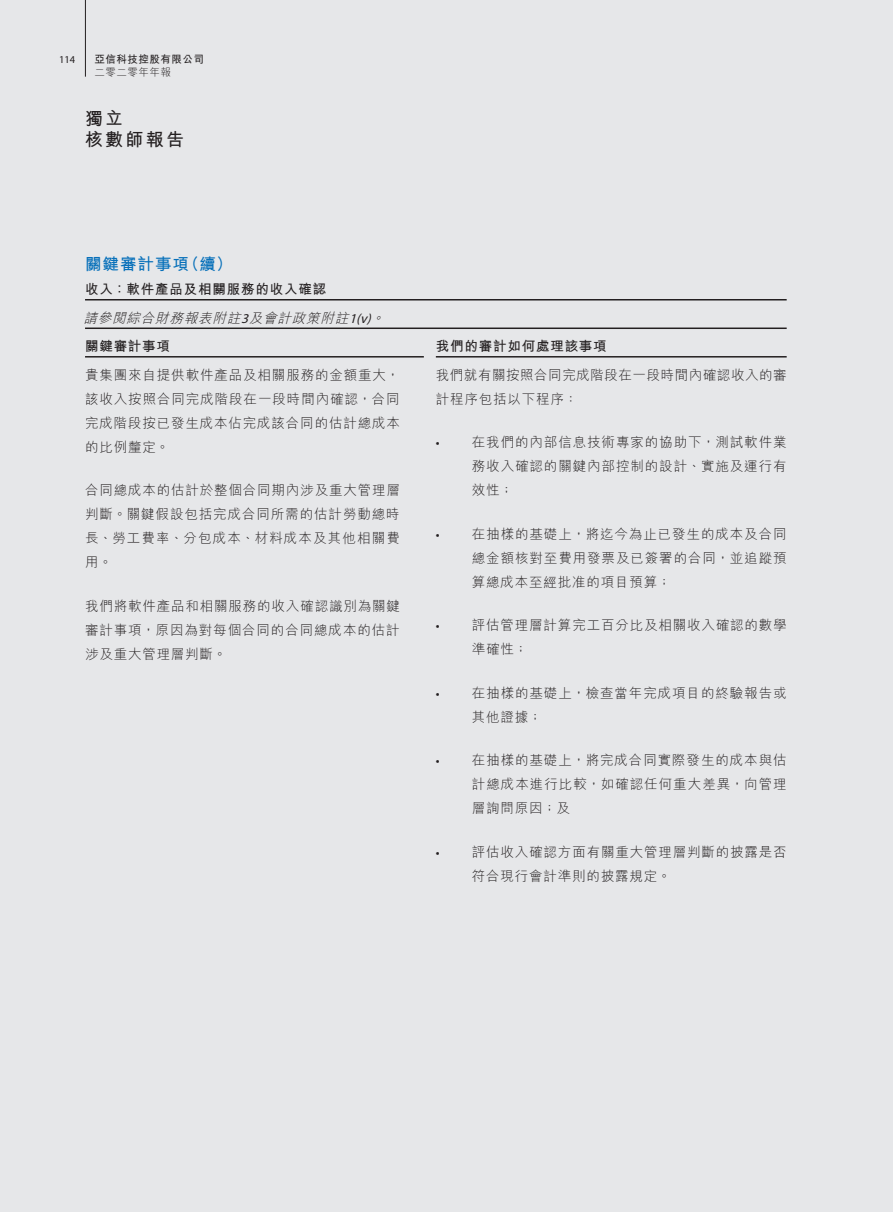
<style>
.page{position:relative;width:893px;height:1212px;background:#e6e7e9}
.page>*{position:absolute;margin:0;border:0;box-sizing:border-box;transform-origin:0 0}
.t1{font:700 18px/21px "M Hei HK";letter-spacing:.125em;color:#231f20}
._03_H1{font:700 16.5px "M Hei HK";letter-spacing:.06em;color:#0770ba}
._07_IN0{font:300 13.5px/24px "M Hei HK";letter-spacing:.07em;color:#231f20;text-align:justify}
._15_Table_Stub{font:300 13.5px/24px "M Hei HK";letter-spacing:.07em;color:#231f20;text-align:justify}
._01_Body_Text{font:300 13.5px/24px "M Hei HK";letter-spacing:.04em;color:#231f20}
._15_Table_Stub-2{font:italic 300 13.5px "M Hei HK";color:#231f20}
._15_Table_Stub-3{font:700 13.5px "M Hei HK";letter-spacing:.06em;color:#231f20}
._01_Body_Text-2{font:700 13.5px "M Hei HK";letter-spacing:.06em;color:#231f20}
.t2{font:700 10.5px "M Hei HK";letter-spacing:.05em;color:#231f20}
.t3{font:300 10.5px "M Hei HK";letter-spacing:.05em;color:#231f20}
.t4{font:10.5px "Myriad Pro";color:#231f20}
.s1{font-family:"Myriad Pro";font-weight:400}
</style>
<div class="page">
<hr style="left:85px;top:0;width:1px;height:77px;background:#231f20">
<hr style="left:85px;top:299px;width:702px;height:1px;background:#231f20">
<hr style="left:85px;top:327px;width:702px;height:2px;background:#231f20">
<hr style="left:85px;top:356px;width:339px;height:1px;background:#231f20">
<hr style="left:436px;top:356px;width:351px;height:1px;background:#231f20">
<p class="t4" style="left:59px;top:53px;width:18px">114</p>
<p class="t2" style="left:94px;top:51px;width:111px">亞信科技控股有限公司</p>
<p class="t3" style="left:94px;top:65px;width:78px">二零二零年年報</p>
<h1 class="t1" style="left:85px;top:106px;width:100px">獨立<br>核數師報告</h1>
<p class="_03_H1" style="left:85px;top:252px;width:149px">關鍵審計事項（續）</p>
<p class="_15_Table_Stub-3" style="left:85px;top:279px;width:243px">收入：軟件產品及相關服務的收入確認</p>
<p class="_15_Table_Stub-2" style="left:84px;top:308px;width:307px">請參閱綜合財務報表附註<span class="s1">3</span>及會計政策附註<span class="s1">1(v)</span>。</p>
<p class="_15_Table_Stub-3" style="left:85px;top:336px;width:87px">關鍵審計事項</p>
<p class="_01_Body_Text-2" style="left:436px;top:336px;width:172px">我們的審計如何處理該事項</p>
<p class="_15_Table_Stub" style="left:85px;top:362px;width:316px">貴集團來自提供軟件產品及相關服務的金額重大，該收入按照合同完成階段在一段時間內確認，合同完成階段按已發生成本佔完成該合同的估計總成本的比例釐定。</p>
<p class="_15_Table_Stub" style="left:85px;top:478px;width:316px">合同總成本的估計於整個合同期內涉及重大管理層判斷。關鍵假設包括完成合同所需的估計勞動總時長、勞工費率、分包成本、材料成本及其他相關費用。</p>
<p class="_15_Table_Stub" style="left:85px;top:593px;width:316px">我們將軟件產品和相關服務的收入確認識別為關鍵審計事項，原因為對每個合同的合同總成本的估計涉及重大管理層判斷。</p>
<p class="_01_Body_Text" style="left:436px;top:362px;width:352px">我們就有關按照合同完成階段在一段時間內確認收入的審計程序包括以下程序：</p>
<p class="_07_IN0" style="left:472px;top:430px;width:316px;text-indent:-36px"><span class="s1">•</span> 在我們的內部信息技術專家的協助下，測試軟件業務收入確認的關鍵內部控制的設計、實施及運行有效性；</p>
<p class="_07_IN0" style="left:472px;top:521px;width:316px;text-indent:-36px"><span class="s1">•</span> 在抽樣的基礎上，將迄今為止已發生的成本及合同總金額核對至費用發票及已簽署的合同，並追蹤預算總成本至經批准的項目預算；</p>
<p class="_07_IN0" style="left:472px;top:613px;width:316px;text-indent:-36px"><span class="s1">•</span> 評估管理層計算完工百分比及相關收入確認的數學準確性；</p>
<p class="_07_IN0" style="left:472px;top:680px;width:316px;text-indent:-36px"><span class="s1">•</span> 在抽樣的基礎上，檢查當年完成項目的終驗報告或其他證據；</p>
<p class="_07_IN0" style="left:472px;top:748px;width:316px;text-indent:-36px"><span class="s1">•</span> 在抽樣的基礎上，將完成合同實際發生的成本與估計總成本進行比較，如確認任何重大差異，向管理層詢問原因；及</p>
<p class="_07_IN0" style="left:472px;top:839px;width:316px;text-indent:-36px"><span class="s1">•</span> 評估收入確認方面有關重大管理層判斷的披露是否符合現行會計準則的披露規定。</p>
</div>
